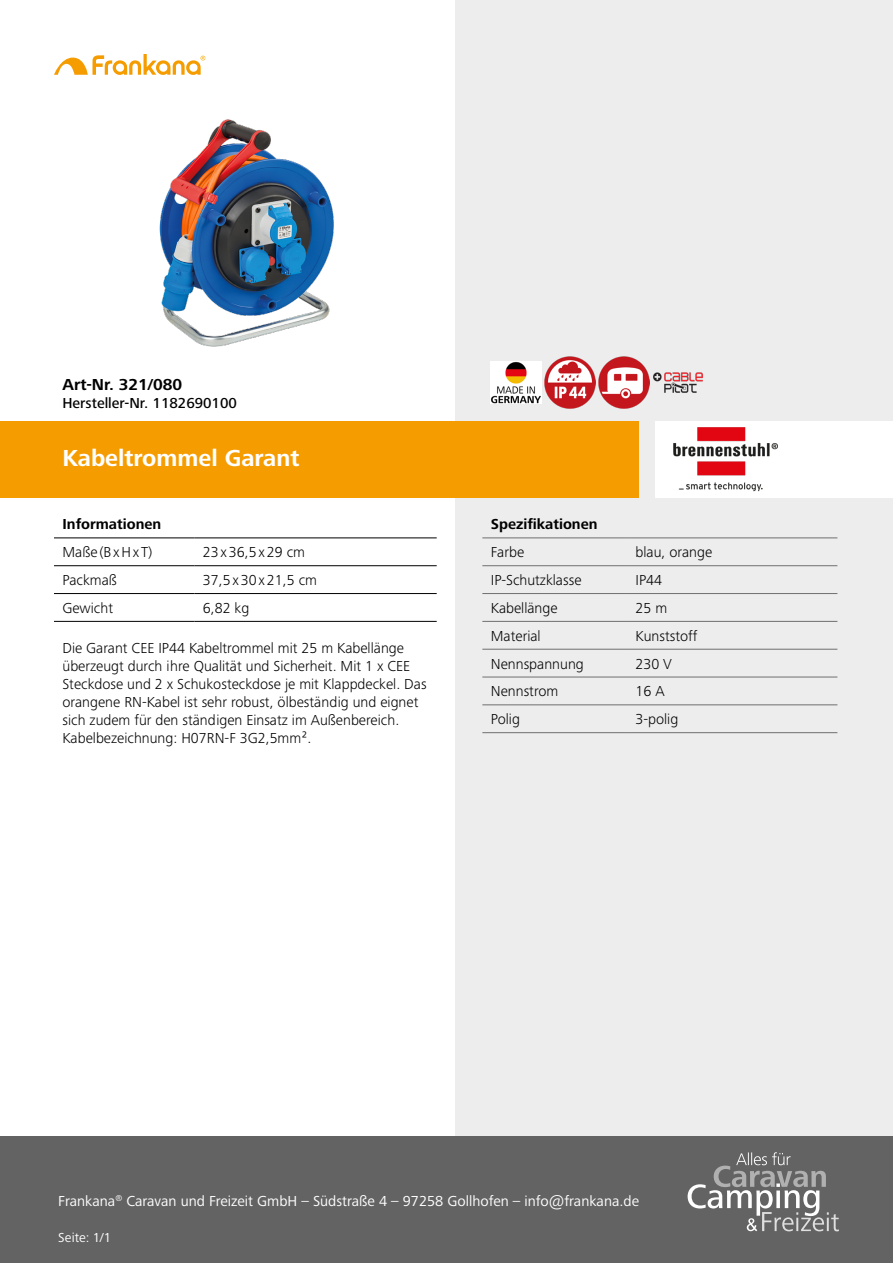
<style>
.page{position:relative;width:893px;height:1263px;background:#fff}
.page>*{position:absolute;margin:0;border:0;box-sizing:border-box;transform-origin:0 0}
.t1{font:700 24px "Frutiger Next Pro";color:#fff}
.t2{font:700 16.5px "Frutiger Next Pro";color:#000}
.t3{font:300 15px/18px "Frutiger Next Pro";color:#000}
.t4{font:15px "Frutiger Next Pro";color:#fff}
.t5{font:700 15px "Frutiger Next Pro";color:#000}
.t6{font:300 15px "Frutiger Next Pro";letter-spacing:.06em;color:#000}
.t7{font:500 15px "Frutiger Next Pro";color:#000}
.t8{font:300 15px "Frutiger Next Pro";letter-spacing:.125em;color:#000}
.t9{font:13.5px "Frutiger Next Pro";letter-spacing:.01em;color:#fff}
</style>
<div class="page">
<div style="left:455px;top:0;width:438px;height:1263px;background:#ededed"></div>
<hr style="left:482px;top:538px;width:145px;height:1px;background:#706f6f">
<hr style="left:627px;top:538px;width:210px;height:1px;background:#706f6f">
<hr style="left:482px;top:565px;width:145px;height:1px;background:#706f6f">
<hr style="left:627px;top:565px;width:210px;height:1px;background:#706f6f">
<hr style="left:482px;top:593px;width:145px;height:1px;background:#706f6f">
<hr style="left:627px;top:593px;width:210px;height:1px;background:#706f6f">
<hr style="left:482px;top:621px;width:145px;height:1px;background:#706f6f">
<hr style="left:627px;top:621px;width:210px;height:1px;background:#706f6f">
<hr style="left:482px;top:649px;width:145px;height:1px;background:#706f6f">
<hr style="left:627px;top:649px;width:210px;height:1px;background:#706f6f">
<hr style="left:482px;top:677px;width:145px;height:1px;background:#706f6f">
<hr style="left:627px;top:677px;width:210px;height:1px;background:#706f6f">
<hr style="left:482px;top:705px;width:145px;height:1px;background:#706f6f">
<hr style="left:627px;top:705px;width:210px;height:1px;background:#706f6f">
<hr style="left:482px;top:732px;width:145px;height:1px;background:#706f6f">
<hr style="left:627px;top:732px;width:210px;height:1px;background:#706f6f">
<hr style="left:54px;top:565px;width:140px;height:1px;background:#000">
<hr style="left:194px;top:565px;width:243px;height:1px;background:#000">
<hr style="left:54px;top:593px;width:140px;height:1px;background:#000">
<hr style="left:194px;top:593px;width:243px;height:1px;background:#000">
<hr style="left:54px;top:621px;width:140px;height:1px;background:#000">
<hr style="left:194px;top:621px;width:243px;height:1px;background:#000">
<hr style="left:54px;top:538px;width:140px;height:1px;background:#000">
<hr style="left:194px;top:538px;width:243px;height:1px;background:#000">
<svg style="left:54px;top:54px;width:151px;height:21px"></svg>
<img style="left:159px;top:119px;width:175px;height:228px">
<div style="left:0;top:421px;width:638px;height:76px;background:#f59c00"></div>
<div style="left:655px;top:421px;width:238px;height:76px;background:#fff"></div>
<img style="left:673px;top:427px;width:105px;height:65px">
<img style="left:491px;top:362px;width:51px;height:41px">
<img style="left:545px;top:357px;width:51px;height:51px">
<img style="left:598px;top:357px;width:51px;height:51px">
<img style="left:653px;top:372px;width:50px;height:21px">
<div style="left:0;top:1136px;width:893px;height:127px;background:#646363"></div>
<svg style="left:688px;top:1152px;width:151px;height:79px"></svg>
<p class="t2" style="left:63px;top:375px;width:121px">Art-Nr. 321/080</p>
<p class="t7" style="left:63px;top:394px;width:176px">Hersteller-Nr. 1182690100</p>
<h1 class="t1" style="left:63px;top:444px;width:239px">Kabeltrommel Garant</h1>
<p class="t5" style="left:63px;top:516px;width:100px">Informationen</p>
<p class="t8" style="left:63px;top:544px;width:91px">Maße(BxHxT)</p>
<p class="t6" style="left:203px;top:544px;width:104px">23x36,5x29 cm</p>
<p class="t3" style="left:63px;top:571px;width:56px">Packmaß</p>
<p class="t6" style="left:203px;top:571px;width:116px">37,5x30x21,5 cm</p>
<p class="t3" style="left:63px;top:599px;width:52px">Gewicht</p>
<p class="t3" style="left:203px;top:599px;width:48px">6,82 kg</p>
<p class="t3" style="left:63px;top:639px;width:366px">Die Garant CEE IP44 Kabeltrommel mit 25 m Kabellänge überzeugt durch ihre Qualität und Sicherheit. Mit 1 x CEE Steckdose und 2 x Schukosteckdose je mit Klappdeckel. Das orangene RN-Kabel ist sehr robust, ölbeständig und eignet sich zudem für den ständigen Einsatz im Außenbereich.<br>Kabelbezeichnung: H07RN-F 3G2,5mm².</p>
<p class="t5" style="left:491px;top:516px;width:108px">Spezifikationen</p>
<p class="t3" style="left:491px;top:543px;width:35px">Farbe</p>
<p class="t3" style="left:635px;top:543px;width:78px">blau, orange</p>
<p class="t3" style="left:491px;top:571px;width:92px">IP-Schutzklasse</p>
<p class="t3" style="left:635px;top:571px;width:28px">IP44</p>
<p class="t3" style="left:491px;top:599px;width:68px">Kabellänge</p>
<p class="t3" style="left:635px;top:599px;width:33px">25 m</p>
<p class="t3" style="left:491px;top:627px;width:51px">Material</p>
<p class="t3" style="left:635px;top:627px;width:63px">Kunststoff</p>
<p class="t3" style="left:491px;top:654px;width:94px">Nennspannung</p>
<p class="t3" style="left:635px;top:654px;width:38px">230 V</p>
<p class="t3" style="left:491px;top:682px;width:69px">Nennstrom</p>
<p class="t3" style="left:635px;top:682px;width:31px">16 A</p>
<p class="t3" style="left:491px;top:710px;width:31px">Polig</p>
<p class="t3" style="left:635px;top:710px;width:44px">3-polig</p>
<p class="t4" style="left:58px;top:1192px;width:582px">Frankana<sup>®</sup> Caravan und Freizeit GmbH – Südstraße 4 – 97258 Gollhofen – info@frankana.de</p>
<p class="t9" style="left:58px;top:1230px;width:54px">Seite: 1/1</p>
</div>
